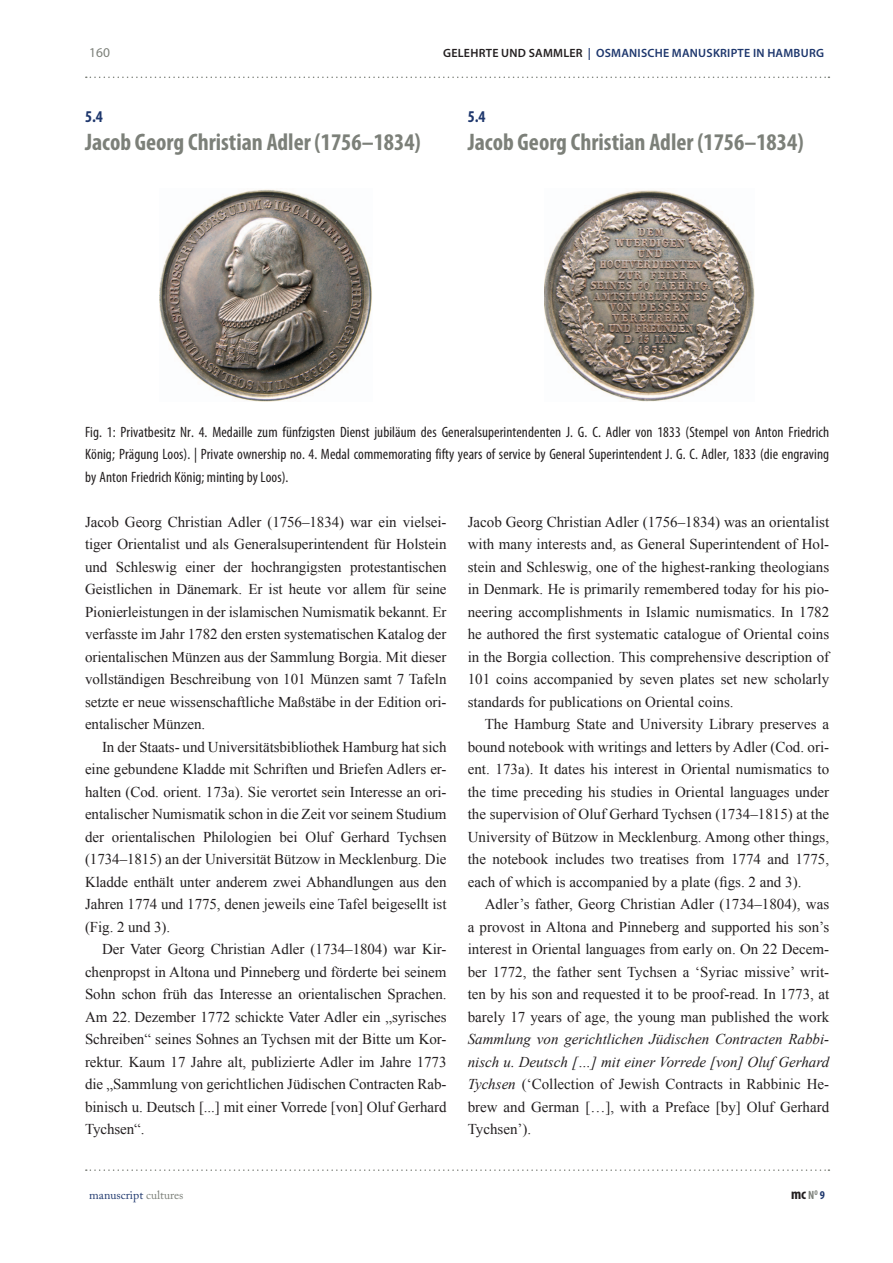
<style>
.page{position:relative;width:893px;height:1263px;background:#fff}
.page>*{position:absolute;margin:0;border:0;box-sizing:border-box;transform-origin:0 0}
.t1{font:700 condensed 24px "Myriad Pro";color:#7c8079}
.t2{font:700 condensed 16.5px "Myriad Pro";color:#1e376d}
.t3{font:15px/22.5px "Times New Roman";letter-spacing:-.005em;color:#231f20;text-align:justify}
.t4{font:condensed 15px/22.5px "Myriad Pro";letter-spacing:.005em;color:#231f20;text-align:justify}
.t5{font:italic 15px/22.5px "Times New Roman";color:#231f20;text-align:justify}
.t6{font:700 condensed 15px "Myriad Pro";color:#231f20}
.t7{font:13.5px "Myriad Pro";color:#7c8079}
.t8{font:600 12px "Myriad Pro";letter-spacing:.02em;color:#1e376d}
.t9{font:12px "Adobe Caslon Pro";color:#1e376d}
.s1{color:#231f20}
.s2{font-style:normal}
.s3{color:#7c8079}
.s4{font-size:12px;color:#7c8079}
.s5{font-size:12px;color:#1e376d}
</style>
<div class="page">
<img style="left:159px;top:189px;width:213px;height:213px">
<img style="left:544px;top:190px;width:211px;height:212px">
<svg style="left:86px;top:77px;width:743px;height:1px"></svg>
<svg style="left:86px;top:1169px;width:743px;height:2px"></svg>
<p class="t7" style="left:89px;top:44px;width:22px">160</p>
<p class="t2" style="left:85px;top:106px;width:19px">5.4</p>
<h1 class="t1" style="left:85px;top:127px;width:337px">Jacob Georg Christian Adler (1756–1834)</h1>
<p class="t8" style="left:443px;top:45px;width:382px"><span class="s1">GELEHRTE UND SAMMLER</span> | OSMANISCHE MANUSKRIPTE IN HAMBURG</p>
<p class="t2" style="left:468px;top:106px;width:19px">5.4</p>
<h1 class="t1" style="left:468px;top:127px;width:337px">Jacob Georg Christian Adler (1756–1834)</h1>
<p class="t4" style="left:85px;top:420px;width:746px">Fig. 1: Privatbesitz Nr. 4. Medaille zum fünfzigsten Dienst jubiläum des Generalsuperintendenten J. G. C. Adler von 1833 (Stempel von Anton Friedrich König; Prägung Loos). | Private ownership no. 4. Medal commemorating fifty years of service by General Superintendent J. G. C. Adler, 1833 (die engraving by Anton Friedrich König; minting by Loos).</p>
<p class="t3" style="left:85px;top:510px;width:363px">Jacob Georg Christian Adler (1756–1834) war ein vielsei&shy;tiger Orientalist und als Generalsuperintendent für Holstein und Schleswig einer der hochrangigsten protestantischen Geistlichen in Dänemark. Er ist heute vor allem für seine Pionierleistungen in der islamischen Numismatik bekannt. Er verfasste im Jahr 1782 den ersten systematischen Katalog der orientalischen Münzen aus der Sammlung Borgia. Mit dieser vollständigen Beschreibung von 101 Münzen samt 7 Tafeln setzte er neue wissenschaftliche Maßstäbe in der Edition ori&shy;entalischer Münzen.</p>
<p class="t3" style="left:85px;top:735px;width:363px;text-indent:17px">In der Staats- und Universitätsbibliothek Hamburg hat sich eine gebundene Kladde mit Schriften und Briefen Adlers er&shy;halten (Cod. orient. 173a). Sie verortet sein Interesse an ori&shy;entalischer Numismatik schon in die Zeit vor seinem Studium der orientalischen Philologien bei Oluf Gerhard Tychsen (1734–1815) an der Universität Bützow in Mecklenburg. Die Kladde enthält unter anderem zwei Abhandlungen aus den Jahren 1774 und 1775, denen jeweils eine Tafel beigesellt ist (Fig. 2 und 3).</p>
<p class="t3" style="left:85px;top:938px;width:363px;text-indent:17px">Der Vater Georg Christian Adler (1734–1804) war Kir&shy;chenpropst in Altona und Pinneberg und förderte bei seinem Sohn schon früh das Interesse an orientalischen Sprachen.<br>Am 22. Dezember 1772 schickte Vater Adler ein „syrisches Schreiben“ seines Sohnes an Tychsen mit der Bitte um Kor&shy;rektur. Kaum 17 Jahre alt, publizierte Adler im Jahre 1773 die „Sammlung von gerichtlichen Jüdischen Contracten Rab&shy;binisch u. Deutsch [...] mit einer Vorrede [von] Oluf Gerhard Tychsen“.</p>
<p class="t3" style="left:468px;top:510px;width:363px">Jacob Georg Christian Adler (1756–1834) was an orientalist with many interests and, as General Superintendent of Hol&shy;stein and Schleswig, one of the highest-ranking theologians in Denmark. He is primarily remembered today for his pio&shy;neering accomplishments in Islamic numismatics. In 1782 he authored the first systematic catalogue of Oriental coins in the Borgia collection. This comprehensive description of 101 coins accompanied by seven plates set new scholarly standards for publications on Oriental coins.</p>
<p class="t3" style="left:468px;top:713px;width:363px;text-indent:17px">The Hamburg State and University Library preserves a bound notebook with writings and letters by Adler (Cod. ori&shy;ent. 173a). It dates his interest in Oriental numismatics to the time preceding his studies in Oriental languages under the supervision of Oluf Gerhard Tychsen (1734–1815) at the University of Bützow in Mecklenburg. Among other things, the notebook includes two treatises from 1774 and 1775, each of which is accompanied by a plate (figs. 2 and 3).</p>
<p class="t3" style="left:468px;top:893px;width:363px;text-indent:17px">Adler’s father, Georg Christian Adler (1734–1804), was a provost in Altona and Pinneberg and supported his son’s interest in Oriental languages from early on. On 22 Decem&shy;ber 1772, the father sent Tychsen a ‘Syriac missive’ writ&shy;ten by his son and requested it to be proof-read. In 1773, at barely 17 years of age, the young man published the work</p>
<p class="t5" style="left:468px;top:1027px;width:363px">Sammlung von gerichtlichen Jüdischen Contracten Rabbi&shy;nisch u. Deutsch […] mit einer Vorrede [von] Oluf Gerhard Tychsen <span class="s2">(‘Collection of Jewish Contracts in Rabbinic He&shy;brew and German […], with a Preface [by] Oluf Gerhard Tychsen’).</span></p>
<p class="t9" style="left:89px;top:1188px;width:96px">manuscript <span class="s3">cultures</span></p>
<p class="t6" style="left:791px;top:1185px;width:35px">mc<span class="s4">N</span><sup>o</sup> <span class="s5">9</span></p>
</div>
